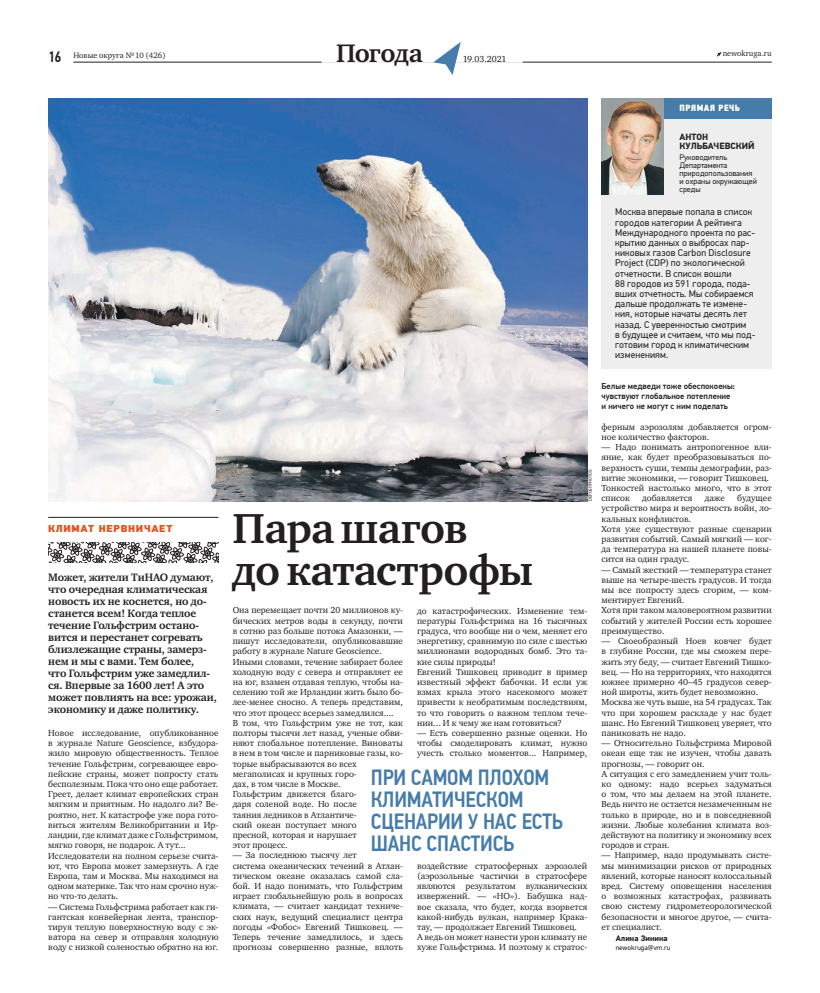
<style>
.page{position:relative;width:820px;height:993px;background:#fff}
.page>*{position:absolute;margin:0;border:0;box-sizing:border-box;transform-origin:0 0}
.t1{font:700 43px/42px "Charter ITC";letter-spacing:-.02em;color:#231f20}
.t2{font:700 26px "Charter ITC";letter-spacing:-.025em;color:#231f20}
.t3{font:500 22px/22px "PF Din Text Cond Pro";letter-spacing:-.01em;color:#457ca9}
.t4{font:500 15px "PF Din Text Cond Pro";color:#231f20}
.t5{font:700 11px/12px "Charter ITC";letter-spacing:-.01em;color:#231f20}
.t6{font:900 10px "PF Din Text Pro";letter-spacing:.07em;color:#e65120}
.t7{font:9.6px/10.2px "PF Din Text Pro";letter-spacing:.01em;color:#231f20}
.t8{font:9px/10.2px "Charter ITC";color:#231f20}
.t9{font:700 9px/9px "PF Din Text Pro";color:#231f20}
.t10{font:9px "PF Din Text Cond Pro X Black";letter-spacing:.05em;color:#fff}
.t11{font:500 8.5px/10.2px "PF Din Text Pro";color:#231f20}
.t12{font:8px/8px "PF Din Text Pro";color:#231f20}
.t13{font:8px "Charter ITC";color:#231f20}
.t14{font:700 8px "PF Din Text Pro";color:#231f20}
.t15{font:7px "PF Din Text Pro";color:#231f20}
.t16{font:4.5px "PF Din Text Pro";color:#231f20}
</style>
<div class="page">
<svg style="left:716px;top:52px;width:5px;height:5px"></svg>
<hr style="left:73px;top:62px;width:698px;height:1px;background:#231f20">
<div style="left:321px;top:43px;width:201px;height:20px;background:#fff"></div>
<svg style="left:433px;top:42px;width:27px;height:33px"></svg>
<img style="left:48px;top:99px;width:539px;height:402px">
<svg style="left:48px;top:542px;width:170px;height:21px"></svg>
<hr style="left:48px;top:517px;width:170px;height:1px;background:#231f20">
<div style="left:601px;top:98px;width:170px;height:270px;background:#eeeeef"></div>
<div style="left:615px;top:98px;width:156px;height:20px;background:#457ca9"></div>
<img style="left:601px;top:98px;width:62px;height:97px">
<h3 class="t4" style="left:48px;top:51px;width:15px">16</h3>
<h2 class="t2" style="left:336px;top:42px;width:88px">Погода</h2>
<p class="t13" style="left:722px;top:50px;width:51px">newokruga.ru</p>
<p class="t13" style="left:73px;top:52px;width:94px">Новые округа № 10 (426)</p>
<p class="t8" style="left:462px;top:55px;width:45px">19.03.2021</p>
<p class="t10" style="left:679px;top:104px;width:62px">ПРЯМАЯ РЕЧЬ</p>
<p class="t9" style="left:679px;top:132px;width:76px">АНТОН<br>КУЛЬБАЧЕВСКИЙ</p>
<p class="t12" style="left:679px;top:153px;width:79px">Руководитель<br>Департамента природопользования и охраны окружающей среды</p>
<p class="t7" style="left:615px;top:208px;width:142px">Москва впервые попала в список городов категории А рейтинга<br>Международного проекта по рас&shy;крытию данных о выбросах пар&shy;никовых газов Carbon Disclosure<br>Project (CDP) по экологической отчетности. В список вошли<br>88 городов из 591 города, пода&shy;вших отчетность. Мы собираемся дальше продолжать те измене&shy;ния, которые начаты десять лет назад. С уверенностью смотрим<br>в будущее и считаем, что мы под&shy;готовим город к климатическим изменениям.</p>
<p class="t6" style="left:48px;top:524px;width:126px">КЛИМАТ НЕРВНИЧАЕТ</p>
<p class="t5" style="left:48px;top:571px;width:170px">Может, жители ТиНАО думают, что очередная климатическая новость их не коснется, но до&shy;станется всем! Когда теплое течение Гольфстрим остано&shy;вится и перестанет согревать близлежащие страны, замерз&shy;нем и мы с вами. Тем более,<br>что Гольфстрим уже замедлил&shy;ся. Впервые за 1600 лет! А это может повлиять на все: урожаи, экономику и даже политику.</p>
<p class="t8" style="left:48px;top:728px;width:172px">Новое исследование, опубликованное в журнале Nature Geoscience, взбудора&shy;жило мировую общественность. Теплое течение Гольфстрим, согревающее евро&shy;пейские страны, может попросту стать бесполезным. Пока что оно еще работает.<br>Греет, делает климат европейских стран мягким и приятным. Но надолго ли? Ве&shy;роятно, нет. К катастрофе уже пора гото&shy;виться жителям Великобритании и Ир&shy;ландии, где климат даже с Гольфстримом, мягко говоря, не подарок. А тут...<br>Исследователи на полном серьезе счита&shy;ют, что Европа может замерзнуть. А где Европа, там и Москва. Мы находимся на одном материке. Так что нам срочно нуж&shy;но что-то делать.</p>
<p class="t8" style="left:48px;top:901px;width:172px;text-align:justify">— Система Гольфстрима работает как ги&shy;гантская конвейерная лента, транспор&shy;тируя теплую поверхностную воду с эк&shy;ватора на север и отправляя холодную воду с низкой соленостью обратно на юг.</p>
<h1 class="t1" style="left:232px;top:510px;width:302px">Пара шагов<br>до катастрофы</h1>
<p class="t16" style="left:588px;top:501px;width:33px;rotate:-90deg">DEPOSITPHOTOS</p>
<p class="t8" style="left:417px;top:606px;width:172px">до катастрофических. Изменение тем&shy;пературы Гольфстрима на 16 тысячных градуса, что вообще ни о чем, меняет его энергетику, сравнимую по силе с шестью миллионами водородных бомб. Это та&shy;кие силы природы!<br>Евгений Тишковец приводит в пример известный эффект бабочки. И если уж взмах крыла этого насекомого может привести к необратимым последствиям, то что говорить о важном теплом тече&shy;нии... И к чему же нам готовиться?</p>
<p class="t8" style="left:417px;top:728px;width:172px;text-align:justify">— Есть совершенно разные оценки. Но чтобы смоделировать климат, нужно учесть столько моментов... Например,</p>
<p class="t8" style="left:232px;top:606px;width:172px">Она перемещает почти 20 миллионов ку&shy;бических метров воды в секунду, почти в сотню раз больше потока Амазонки, — пишут исследователи, опубликовавшие работу в журнале Nature Geoscience.<br>Иными словами, течение забирает более холодную воду с севера и отправляет ее на юг, взамен отдавая теплую, чтобы на&shy;селению той же Ирландии жить было бо&shy;лее-менее сносно. А теперь представим, что этот процесс всерьез замедлился....<br>В том, что Гольфстрим уже не тот, как полторы тысячи лет назад, ученые обви&shy;няют глобальное потепление. Виноваты в нем в том числе и парниковые газы, ко&shy;торые выбрасываются во всех мегаполисах и крупных горо-<br>дах, в том числе в Москве.<br>Гольфстрим движется благо-<br>даря соленой воде. Но после<br>таяния ледников в Атлантиче-<br>ский океан поступает много<br>пресной, которая и нарушает<br>этот процесс.</p>
<p class="t8" style="left:232px;top:850px;width:172px">— За последнюю тысячу лет<br>система океанических течений в Атлан&shy;тическом океане оказалась самой сла&shy;бой. И надо понимать, что Гольфстрим играет глобальнейшую роль в вопросах климата, — считает кандидат техниче&shy;ских наук, ведущий специалист центра погоды «Фобос» Евгений Тишковец. — Теперь течение замедлилось, и здесь прогнозы совершенно разные, вплоть</p>
<h3 class="t3" style="left:371px;top:768px;width:193px">ПРИ САМОМ ПЛОХОМ<br>КЛИМАТИЧЕСКОМ<br>СЦЕНАРИИ У НАС ЕСТЬ<br>ШАНС СПАСТИСЬ</h3>
<p class="t8" style="left:417px;top:861px;width:172px">воздействие стратосферных аэрозолей (аэрозольные частички в стратосфере являются результатом вулканических извержений. — «НО»). Бабушка над&shy;вое сказала, что будет, когда взорвется какой-нибудь вулкан, например Крака&shy;тау, — продолжает Евгений Тишковец.<br>А ведь он может нанести урон климату не хуже Гольфстрима. И поэтому к стратос-</p>
<p class="t11" style="left:601px;top:381px;width:135px">Белые медведи тоже обеспокоены: чувствуют глобальное потепление и ничего не могут с ним поделать</p>
<p class="t8" style="left:601px;top:422px;width:172px">ферным аэрозолям добавляется огром&shy;ное количество факторов.</p>
<p class="t8" style="left:601px;top:442px;width:172px">— Надо понимать антропогенное вли&shy;яние, как будет преобразовываться по&shy;верхность суши, темпы демографии, раз&shy;витие экономики, — говорит Тишковец.<br>Тонкостей настолько много, что в этот список</p>
<p class="t8" style="left:601px;top:493px;width:172px;text-indent:136px">будущее устройство мира и вероятность войн, ло&shy;кальных конфликтов.<br>Хотя уже существуют разные сценарии развития событий. Самый мягкий — ког&shy;да температура на нашей планете повы&shy;сится на один градус.</p>
<p class="t8" style="left:601px;top:565px;width:172px">— Самый жесткий — температура станет выше на четыре-шесть градусов. И тогда мы все попросту здесь сгорим, — ком&shy;ментирует Евгений.<br>Хотя при таком маловероятном развитии событий у жителей России есть хорошее преимущество.</p>
<p class="t8" style="left:601px;top:636px;width:172px">— Своеобразный Ноев ковчег будет в глубине России, где мы сможем пере&shy;жить эту беду, — считает Евгений Тишко&shy;вец. — Но на территориях, что находятся южнее примерно 40–45 градусов север&shy;ной широты, жить будет невозможно.<br>Москва же чуть выше, на 54 градусах. Так что при хорошем раскладе у нас будет шанс. Но Евгений Тишковец уверяет, что паниковать не надо.</p>
<p class="t8" style="left:601px;top:738px;width:172px">— Относительно Гольфстрима Мировой океан еще так не изучен, чтобы давать прогнозы, — говорит он.<br>А ситуация с его замедлением учит толь&shy;ко одному: надо всерьез задуматься о том, что мы делаем на этой планете.<br>Ведь ничто не остается незамеченным не только в природе, но и в повседневной жизни. Любые колебания климата воз&shy;действуют на политику и экономику всех городов и стран.</p>
<p class="t8" style="left:601px;top:850px;width:172px;text-align:justify">— Например, надо продумывать систе&shy;мы минимизации рисков от природных явлений, которые наносят колоссальный вред. Систему оповещения населения о возможных катастрофах, развивать свою систему гидрометеорологической безопасности и многое другое, — счита&shy;ет специалист.</p>
<p class="t14" style="left:615px;top:933px;width:53px">Алина Зинина</p>
<p class="t15" style="left:615px;top:944px;width:56px">newokruga@vm.ru</p>
<p class="t8" style="left:642px;top:493px;width:52px">добавляется</p>
<p class="t8" style="left:704px;top:493px;width:22px">даже</p>
</div>
